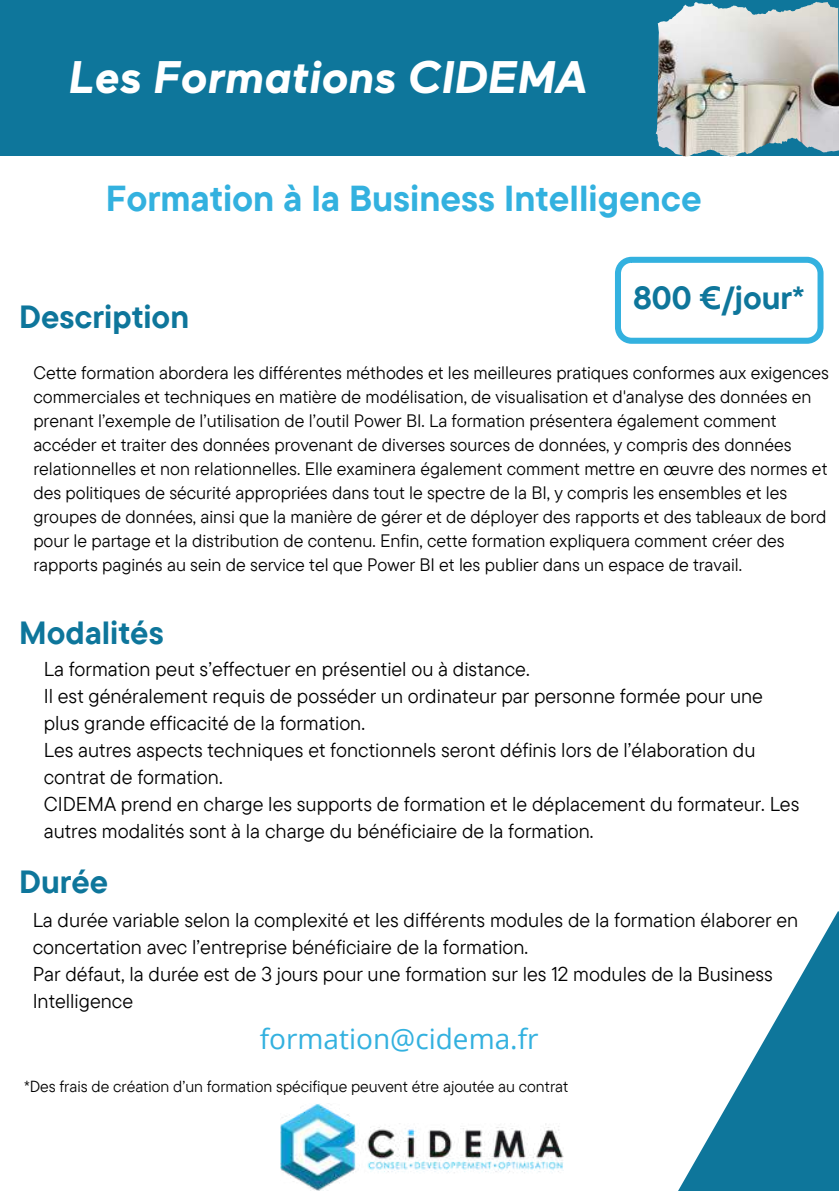
<style>
.page{position:relative;width:839px;height:1191px;background:#fff}
.page>*{position:absolute;margin:0;border:0;box-sizing:border-box;transform-origin:0 0}
.t1{font:italic 700 45.6px "Maax";color:#fff}
.t2{font:700 36px "TT Commons Pro";color:#33b1df}
.t3{font:700 32px "TT Commons Pro";color:#0e769b}
.t4{font:28px "Open Sans";color:#33b1df}
.t5{font:20px/27px "TT Commons Pro";color:#000}
.t6{font:18px/24px "TT Commons Pro";color:#000}
.t7{font:16px "TT Commons Pro";color:#000}
</style>
<div class="page">
<div style="left:0;top:0;width:838px;height:155px;background:#0e769b"></div>
<img style="left:698px;top:2px;width:140px;height:137px">
<img style="left:280px;top:1103px;width:283px;height:87px">
<svg style="left:615px;top:257px;width:208px;height:87px"></svg>
<svg style="left:678px;top:911px;width:160px;height:280px"></svg>
<h1 class="t1" style="left:69px;top:49px;width:521px">Les Formations CIDEMA</h1>
<h2 class="t2" style="left:106px;top:175px;width:597px">Formation à la Business Intelligence</h2>
<h3 class="t3" style="left:19px;top:296px;width:171px">Description</h3>
<h3 class="t3" style="left:633px;top:277px;width:173px">800 €/jour*</h3>
<p class="t6" style="left:33px;top:360px;width:797px">Cette formation abordera les différentes méthodes et les meilleures pratiques conformes aux exigences commerciales et techniques en matière de modélisation, de visualisation et d'analyse des données en prenant l’exemple de l’utilisation de l’outil Power BI. La formation présentera également comment accéder et traiter des données provenant de diverses sources de données, y compris des données relationnelles et non relationnelles. Elle examinera également comment mettre en œuvre des normes et des politiques de sécurité appropriées dans tout le spectre de la BI, y compris les ensembles et les groupes de données, ainsi que la manière de gérer et de déployer des rapports et des tableaux de bord pour le partage et la distribution de contenu. Enfin, cette formation expliquera comment créer des rapports paginés au sein de service tel que Power BI et les publier dans un espace de travail.</p>
<h3 class="t3" style="left:19px;top:612px;width:146px">Modalités</h3>
<p class="t5" style="left:44px;top:655px;width:757px">La formation peut s’effectuer en présentiel ou à distance.<br>Il est généralement requis de posséder un ordinateur par personne formée pour une plus grande efficacité de la formation.<br>Les autres aspects techniques et fonctionnels seront définis lors de l’élaboration du contrat de formation.<br>CIDEMA prend en charge les supports de formation et le déplacement du formateur. Les autres modalités sont à la charge du bénéficiaire de la formation.</p>
<h3 class="t3" style="left:19px;top:861px;width:90px">Durée</h3>
<p class="t5" style="left:33px;top:906px;width:767px">La durée variable selon la complexité et les différents modules de la formation élaborer en concertation avec l’entreprise bénéficiaire de la formation.<br>Par défaut, la durée est de 3 jours pour une formation sur les 12 modules de la Business Intelligence</p>
<h3 class="t4" style="left:260px;top:1019px;width:280px">formation@cidema.fr</h3>
<p class="t7" style="left:24px;top:1076px;width:545px">*Des frais de création d’un formation spécifique peuvent étre ajoutée au contrat</p>
</div>
